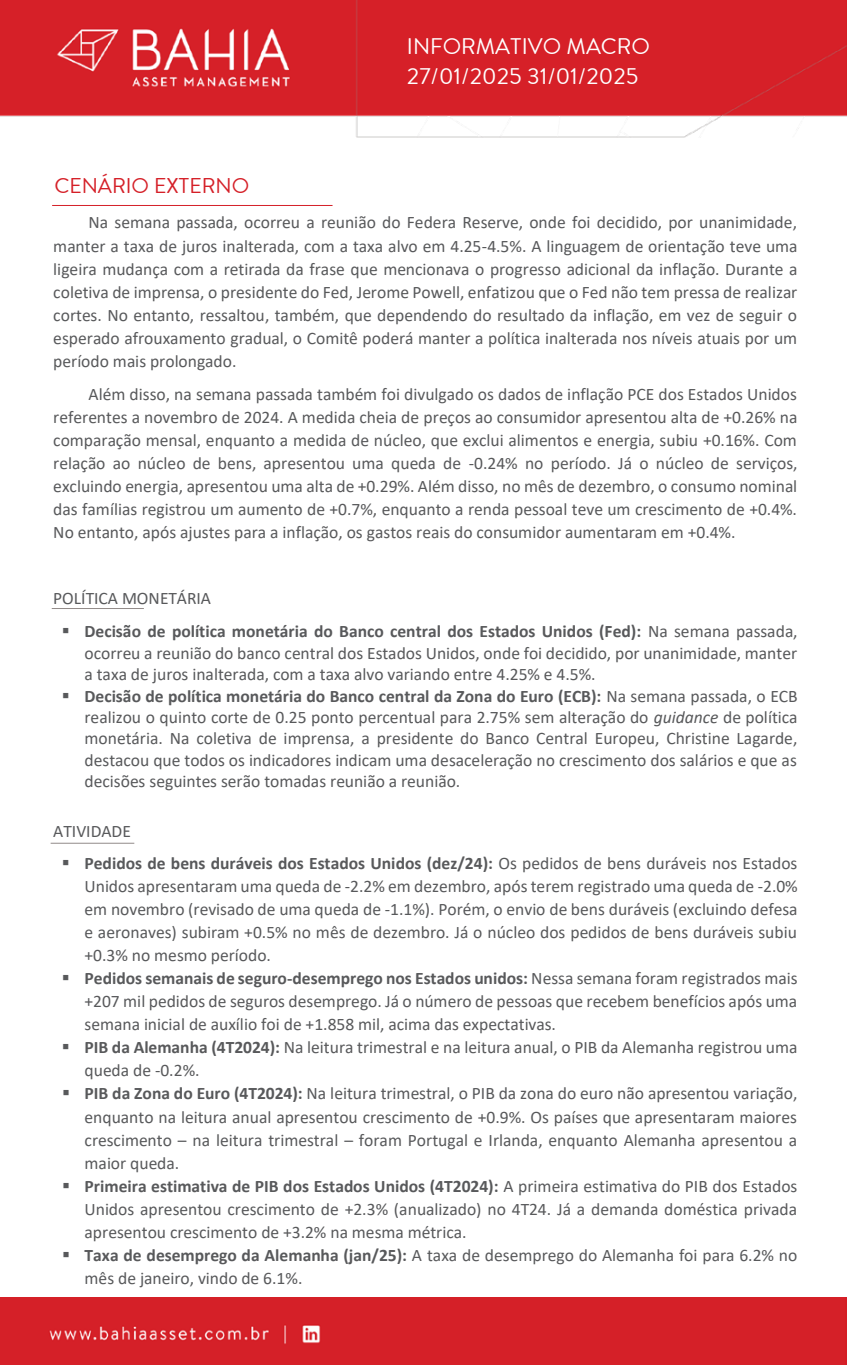
<style>
.page{position:relative;width:847px;height:1365px;background:#fff}
.page>*{position:absolute;margin:0;border:0;box-sizing:border-box;transform-origin:0 0}
.t1{font:22.5px/29.2px "Brandon Text Office";color:#fff}
.t2{font:21.25px "Brandon Text Office";color:#d52028}
.t3{font:17.5px/23px "Calibri";color:#58595b;text-align:justify}
.s1{font-weight:700}
.s2{font-style:italic}
</style>
<div class="page">
<img style="left:0;top:0;width:847px;height:137px">
<div style="left:0;top:1297px;width:847px;height:67px;background:#d52028"></div>
<hr style="left:52px;top:608px;width:92px;height:1px;background:#928b89">
<hr style="left:52px;top:205px;width:281px;height:1px;background:#d52028">
<hr style="left:51px;top:842px;width:83px;height:1px;background:#928b89">
<p class="t1" style="left:407px;top:31px;width:245px">INFORMATIVO MACRO<br>27/01/2025 31/01/2025</p>
<p class="t2" style="left:54px;top:171px;width:196px">CENÁRIO EXTERNO</p>
<p class="t3" style="left:53px;top:211px;width:746px;text-indent:35px">Na semana passada, ocorreu a reunião do Federa Reserve, onde foi decidido, por unanimidade, manter a taxa de juros inalterada, com a taxa alvo em 4.25-4.5%. A linguagem de orientação teve uma ligeira mudança com a retirada da frase que mencionava o progresso adicional da inflação. Durante a coletiva de imprensa, o presidente do Fed, Jerome Powell, enfatizou que o Fed não tem pressa de realizar cortes. No entanto, ressaltou, também, que dependendo do resultado da inflação, em vez de seguir o esperado afrouxamento gradual, o Comitê poderá manter a política inalterada nos níveis atuais por um período mais prolongado.</p>
<p class="t3" style="left:53px;top:382px;width:746px;text-indent:35px">Além disso, na semana passada também foi divulgado os dados de inflação PCE dos Estados Unidos referentes a novembro de 2024. A medida cheia de preços ao consumidor apresentou alta de +0.26% na comparação mensal, enquanto a medida de núcleo, que exclui alimentos e energia, subiu +0.16%. Com relação ao núcleo de bens, apresentou uma queda de -0.24% no período. Já o núcleo de serviços, excluindo energia, apresentou uma alta de +0.29%. Além disso, no mês de dezembro, o consumo nominal das famílias registrou um aumento de +0.7%, enquanto a renda pessoal teve um crescimento de +0.4%.<br>No entanto, após ajustes para a inflação, os gastos reais do consumidor aumentaram em +0.4%.</p>
<p class="t3" style="left:53px;top:586px;width:159px">POLÍTICA MONETÁRIA</p>
<p class="t3" style="left:84px;top:620px;width:715px;line-height:21.4px;text-indent:-23px">▪ <span class="s1">Decisão de política monetária do Banco central dos Estados Unidos (Fed):</span> Na semana passada, ocorreu a reunião do banco central dos Estados Unidos, onde foi decidido, por unanimidade, manter a taxa de juros inalterada, com a taxa alvo variando entre 4.25% e 4.5%.</p>
<p class="t3" style="left:84px;top:684px;width:715px;line-height:21.4px;text-indent:-23px">▪ <span class="s1">Decisão de política monetária do Banco central da Zona do Euro (ECB):</span> Na semana passada, o ECB realizou o quinto corte de 0.25 ponto percentual para 2.75% sem alteração do <span class="s2">guidance</span> de política monetária. Na coletiva de imprensa, a presidente do Banco Central Europeu, Christine Lagarde, destacou que todos os indicadores indicam uma desaceleração no crescimento dos salários e que as decisões seguintes serão tomadas reunião a reunião.</p>
<p class="t3" style="left:53px;top:819px;width:79px">ATIVIDADE</p>
<p class="t3" style="left:84px;top:851px;width:715px;text-indent:-23px">▪ <span class="s1">Pedidos de bens duráveis dos Estados Unidos (dez/24):</span> Os pedidos de bens duráveis nos Estados Unidos apresentaram uma queda de -2.2% em dezembro, após terem registrado uma queda de -2.0% em novembro (revisado de uma queda de -1.1%). Porém, o envio de bens duráveis (excluindo defesa e aeronaves) subiram +0.5% no mês de dezembro. Já o núcleo dos pedidos de bens duráveis subiu +0.3% no mesmo período.</p>
<p class="t3" style="left:85px;top:966px;width:714px;text-indent:-23px">▪ <span class="s1">Pedidos semanais de seguro-desemprego nos Estados unidos:</span> Nessa semana foram registrados mais +207 mil pedidos de seguros desemprego. Já o número de pessoas que recebem benefícios após uma semana inicial de auxílio foi de +1.858 mil, acima das expectativas.</p>
<p class="t3" style="left:85px;top:1035px;width:714px;text-indent:-23px">▪ <span class="s1">PIB da Alemanha (4T2024):</span> Na leitura trimestral e na leitura anual, o PIB da Alemanha registrou uma queda de -0.2%.</p>
<p class="t3" style="left:85px;top:1081px;width:714px;text-indent:-23px">▪ <span class="s1">PIB da Zona do Euro (4T2024):</span> Na leitura trimestral, o PIB da zona do euro não apresentou variação, enquanto na leitura anual apresentou crescimento de +0.9%. Os países que apresentaram maiores crescimento – na leitura trimestral – foram Portugal e Irlanda, enquanto Alemanha apresentou a maior queda.</p>
<p class="t3" style="left:85px;top:1174px;width:714px;text-indent:-23px">▪ <span class="s1">Primeira estimativa de PIB dos Estados Unidos (4T2024):</span> A primeira estimativa do PIB dos Estados Unidos apresentou crescimento de +2.3% (anualizado) no 4T24. Já a demanda doméstica privada apresentou crescimento de +3.2% na mesma métrica.</p>
<p class="t3" style="left:85px;top:1243px;width:714px;text-indent:-23px">▪ <span class="s1">Taxa de desemprego da Alemanha (jan/25):</span> A taxa de desemprego do Alemanha foi para 6.2% no mês de janeiro, vindo de 6.1%.</p>
</div>
